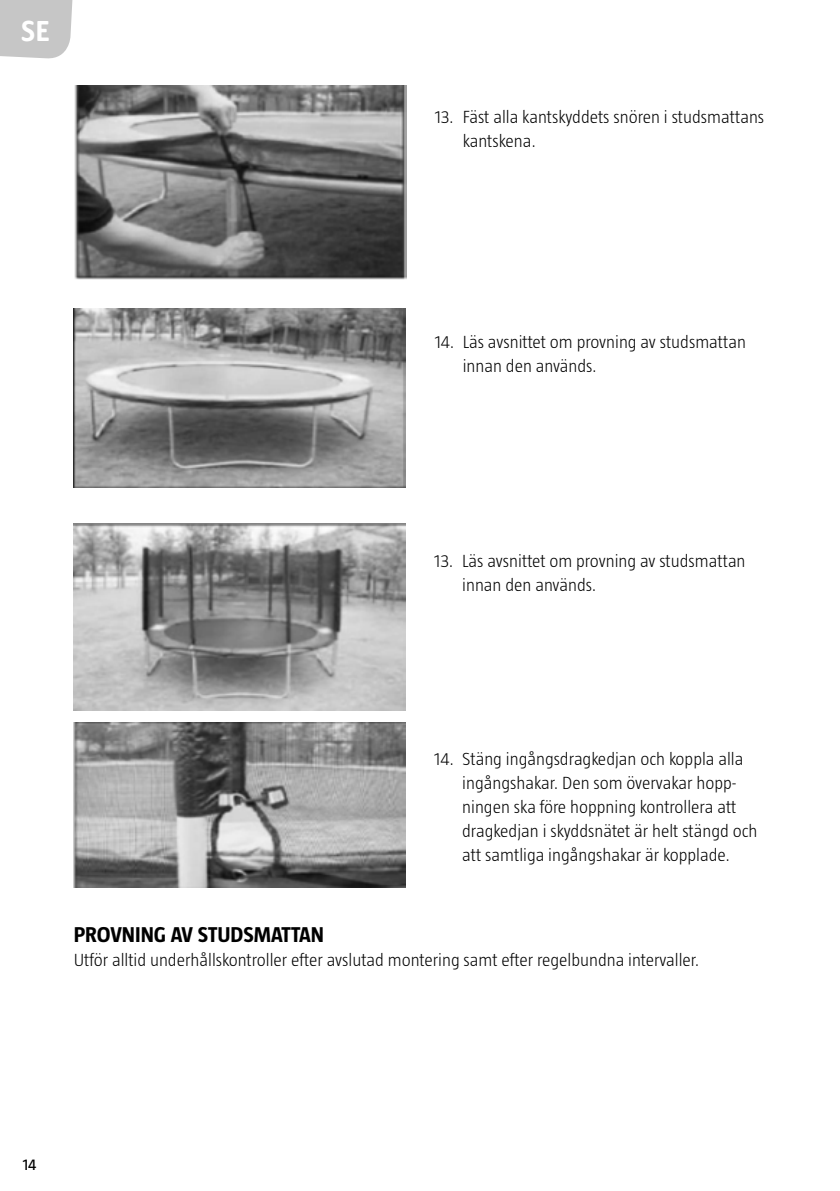
<style>
.page{position:relative;width:840px;height:1191px;background:#fff}
.page>*{position:absolute;margin:0;border:0;box-sizing:border-box;transform-origin:0 0}
.t1{font:700 30px "Creighton Pro";color:#fff}
.t2{font:700 22px "Taz";color:#000}
.t3{font:300 18px/24px "Taz";color:#000}
.t4{font:16px "Taz";color:#000}
</style>
<div class="page">
<svg style="left:0;top:0;width:73px;height:59px"></svg>
<img style="left:74px;top:85px;width:332px;height:195px">
<img style="left:74px;top:308px;width:331px;height:179px">
<img style="left:74px;top:523px;width:331px;height:188px">
<img style="left:74px;top:723px;width:331px;height:164px">
<h1 class="t1" style="left:22px;top:14px;width:29px">SE</h1>
<p class="t3" style="left:462px;top:105px;width:303px;text-indent:-28px">13. Fäst alla kantskyddets snören i studsmattans kantskena.</p>
<p class="t3" style="left:462px;top:330px;width:285px;text-indent:-28px">14. Läs avsnittet om provning av studsmattan innan den används.</p>
<p class="t3" style="left:462px;top:548px;width:285px;text-indent:-28px">13. Läs avsnittet om provning av studsmattan innan den används.</p>
<p class="t3" style="left:462px;top:746px;width:297px;text-indent:-28px">14. Stäng ingångsdragkedjan och koppla alla ingångshakar. Den som övervakar hopp&shy;ningen ska före hoppning kontrollera att dragkedjan i skyddsnätet är helt stängd och att samtliga ingångshakar är kopplade.</p>
<p class="t2" style="left:74px;top:921px;width:251px">PROVNING AV STUDSMATTAN</p>
<p class="t3" style="left:74px;top:947px;width:623px">Utför alltid underhållskontroller efter avslutad montering samt efter regelbundna intervaller.</p>
<p class="t4" style="left:23px;top:1155px;width:15px">14</p>
</div>
